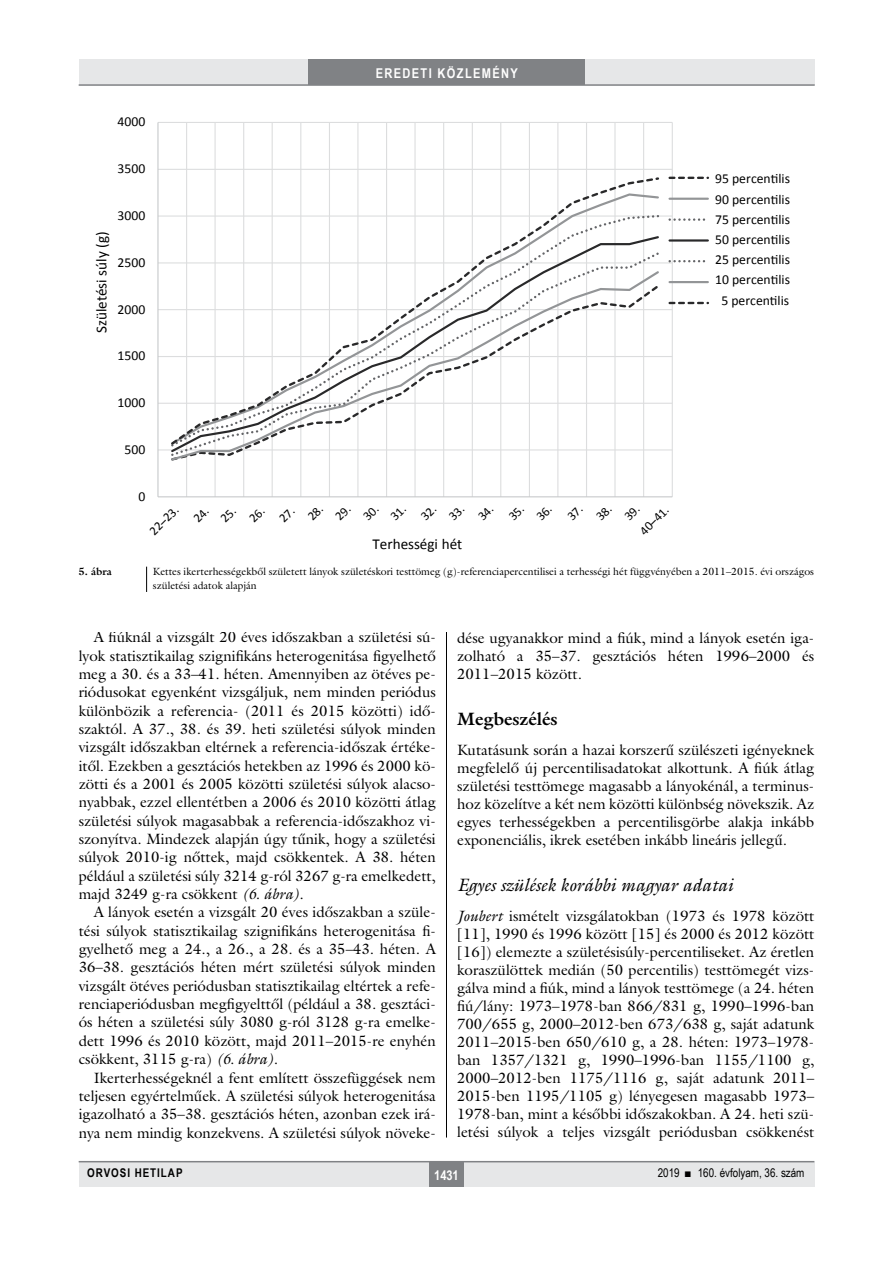
<style>
.page{position:relative;width:893px;height:1263px;background:#fff}
.page>*{position:absolute;margin:0;border:0;box-sizing:border-box;transform-origin:0 0}
.alcimkurziv{font:italic 18px "Galliard Reg";color:#000}
.alcimbold{font:700 18px "Galliard Reg";color:#000}
.t1{font:15.15px "Calibri";color:#000}
.Body_Text{font:15px/18.3px "Galliard Reg";color:#000;text-align:justify}
.Body_tompa{font:15px/18px "Galliard Reg";color:#000;text-align:justify}
.t2{font:13.65px/20.2px "Calibri";color:#000;text-align:center}
.t3{font:700 13.5px "Arial Narrow";letter-spacing:.1em;color:#fff}
.t4{font:12.75px/21.3px "Calibri";color:#000}
.t5{font:12px "Arial Narrow";color:#000}
.t6{font:700 12px "Arial Narrow";letter-spacing:.08em;color:#000}
.kepalairas2{font:10.5px/13.5px "Galliard Reg";color:#000}
.kepalairas1{font:700 10.5px "Galliard Reg";color:#000}
.s1{font-style:italic}
</style>
<div class="page">
<div style="left:79px;top:1161px;width:735px;height:25px;background:#e6e7e8"></div>
<div style="left:429px;top:1161px;width:34px;height:25px;background:#808285"></div>
<hr style="left:79px;top:1161px;width:735px;height:1px;background:#808285">
<div style="left:79px;top:60px;width:735px;height:25px;background:#e6e7e8"></div>
<div style="left:308px;top:60px;width:277px;height:25px;background:#808285"></div>
<hr style="left:79px;top:84px;width:736px;height:2px;background:#808285">
<hr style="left:446px;top:111px;width:1px;height:1026px;background:#000">
<div style="left:78px;top:111px;width:736px;height:456px;background:#fff"></div>
<hr style="left:158px;top:449px;width:514px;height:1px;background:#dcddde">
<hr style="left:158px;top:403px;width:514px;height:1px;background:#dcddde">
<hr style="left:158px;top:356px;width:514px;height:1px;background:#dcddde">
<hr style="left:158px;top:309px;width:514px;height:1px;background:#dcddde">
<hr style="left:158px;top:262px;width:514px;height:1px;background:#dcddde">
<hr style="left:158px;top:215px;width:514px;height:2px;background:#dcddde">
<hr style="left:158px;top:169px;width:514px;height:1px;background:#dcddde">
<hr style="left:158px;top:122px;width:514px;height:1px;background:#dcddde">
<hr style="left:186px;top:122px;width:1px;height:375px;background:#dcddde">
<hr style="left:215px;top:122px;width:1px;height:375px;background:#dcddde">
<hr style="left:243px;top:122px;width:1px;height:375px;background:#dcddde">
<hr style="left:272px;top:122px;width:1px;height:375px;background:#dcddde">
<hr style="left:300px;top:122px;width:1px;height:375px;background:#dcddde">
<hr style="left:329px;top:122px;width:1px;height:375px;background:#dcddde">
<hr style="left:357px;top:122px;width:1px;height:375px;background:#dcddde">
<hr style="left:386px;top:122px;width:1px;height:375px;background:#dcddde">
<hr style="left:414px;top:122px;width:2px;height:375px;background:#dcddde">
<hr style="left:443px;top:122px;width:1px;height:375px;background:#dcddde">
<hr style="left:472px;top:122px;width:1px;height:375px;background:#dcddde">
<hr style="left:500px;top:122px;width:1px;height:375px;background:#dcddde">
<hr style="left:529px;top:122px;width:1px;height:375px;background:#dcddde">
<hr style="left:557px;top:122px;width:1px;height:375px;background:#dcddde">
<hr style="left:586px;top:122px;width:1px;height:375px;background:#dcddde">
<hr style="left:614px;top:122px;width:1px;height:375px;background:#dcddde">
<hr style="left:643px;top:122px;width:1px;height:375px;background:#dcddde">
<hr style="left:672px;top:122px;width:1px;height:375px;background:#dcddde">
<hr style="left:157px;top:122px;width:2px;height:375px;background:#c6c8ca">
<hr style="left:158px;top:496px;width:514px;height:1px;background:#c6c8ca">
<svg style="left:169px;top:448px;width:491px;height:6px"></svg>
<svg style="left:169px;top:176px;width:492px;height:271px"></svg>
<svg style="left:670px;top:177px;width:38px;height:2px"></svg>
<hr style="left:669px;top:198px;width:39px;height:2px;background:#939597">
<svg style="left:670px;top:218px;width:36px;height:3px"></svg>
<hr style="left:669px;top:239px;width:39px;height:3px;background:#29292a">
<svg style="left:670px;top:260px;width:36px;height:2px"></svg>
<hr style="left:669px;top:281px;width:39px;height:2px;background:#939597">
<svg style="left:670px;top:302px;width:38px;height:2px"></svg>
<div style="left:79px;top:567px;width:735px;height:64px;background:#fff"></div>
<svg style="left:146px;top:567px;width:1px;height:25px"></svg>
<p class="t3" style="left:376px;top:63px;width:144px">EREDETI KÖZLEMÉNY</p>
<p class="t2" style="left:118px;top:112px;width:29px">4000</p>
<p class="t2" style="left:118px;top:159px;width:29px">3500</p>
<p class="t1" style="left:92px;top:333px;width:103px;rotate:-90deg">Születési súly (g)</p>
<p class="t2" style="left:118px;top:205px;width:29px">3000</p>
<p class="t2" style="left:118px;top:252px;width:29px">2500</p>
<p class="t2" style="left:118px;top:299px;width:29px">2000</p>
<p class="t2" style="left:118px;top:346px;width:29px">1500</p>
<p class="t2" style="left:118px;top:392px;width:29px">1000</p>
<p class="t2" style="left:125px;top:439px;width:22px">500</p>
<p class="t2" style="left:138px;top:486px;width:8px">0</p>
<p class="t4" style="left:144px;top:525px;width:37px;rotate:-45deg">22–23.</p>
<p class="t4" style="left:619px;top:511px;width:38px;rotate:-45deg">39.<br>40–41.</p>
<p class="t1" style="left:372px;top:535px;width:91px">Terhességi hét</p>
<p class="t2" style="left:715px;top:169px;width:76px">95 percentilis<br>90 percentilis<br>75 percentilis<br>50 percentilis<br>25 percentilis<br>10 percentilis<br>5 percentilis</p>
<p class="kepalairas1" style="left:79px;top:565px;width:35px">5. ábra</p>
<p class="kepalairas2" style="left:153px;top:565px;width:662px">Kettes ikerterhességekből született lányok születéskori testtömeg (g)-referenciapercentilisei a terhességi hét függvényében a 2011–2015. évi országos születési adatok alapján</p>
<p class="Body_Text" style="left:79px;top:628px;width:359px;text-indent:15px">A fiúknál a vizsgált 20 éves időszakban a születési sú&shy;lyok statisztikailag szignifikáns heterogenitása figyelhető meg a 30. és a 33–41. héten. Amennyiben az ötéves pe&shy;riódusokat egyenként vizsgáljuk, nem minden periódus különbözik a referencia- (2011 és 2015 közötti) idő&shy;szaktól. A 37., 38. és 39. heti születési súlyok minden vizsgált időszakban eltérnek a referencia-időszak értéke&shy;itől. Ezekben a gesztációs hetekben az 1996 és 2000 kö&shy;zötti és a 2001 és 2005 közötti születési súlyok alacso&shy;nyabbak, ezzel ellentétben a 2006 és 2010 közötti átlag születési súlyok magasabbak a referencia-időszakhoz vi&shy;szonyítva. Mindezek alapján úgy tűnik, hogy a születési súlyok 2010-ig nőttek, majd csökkentek. A 38. héten például a születési súly 3214 g-ról 3267 g-ra emelkedett, majd 3249 g-ra csökkent <span class="s1">(6. ábra).</span></p>
<p class="Body_Text" style="left:79px;top:903px;width:359px;text-indent:15px">A lányok esetén a vizsgált 20 éves időszakban a szüle&shy;tési súlyok statisztikailag szignifikáns heterogenitása fi&shy;gyelhető meg a 24., a 26., a 28. és a 35–43. héten. A 36–38. gesztációs héten mért születési súlyok minden vizsgált ötéves periódusban statisztikailag eltértek a refe&shy;renciaperiódusban megfigyelttől (például a 38. gesztáci&shy;ós héten a születési súly 3080 g-ról 3128 g-ra emelke&shy;dett 1996 és 2010 között, majd 2011–2015-re enyhén csökkent, 3115 g-ra) <span class="s1">(6. ábra).</span></p>
<p class="Body_Text" style="left:79px;top:1068px;width:359px;text-indent:15px">Ikerterhességeknél a fent említett összefüggések nem teljesen egyértelműek. A születési súlyok heterogenitása igazolható a 35–38. gesztációs héten, azonban ezek irá&shy;nya nem mindig konzekvens. A születési súlyok növeke-</p>
<p class="Body_Text" style="left:457px;top:629px;width:359px">dése ugyanakkor mind a fiúk, mind a lányok esetén iga&shy;zolható a 35–37. gesztációs héten 1996–2000 és 2011–2015 között.</p>
<p class="alcimbold" style="left:457px;top:707px;width:102px">Megbeszélés</p>
<p class="Body_tompa" style="left:457px;top:741px;width:359px">Kutatásunk során a hazai korszerű szülészeti igényeknek megfelelő új percentilisadatokat alkottunk. A fiúk átlag születési testtömege magasabb a lányokénál, a terminus&shy;hoz közelítve a két nem közötti különbség növekszik. Az egyes terhességekben a percentilisgörbe alakja inkább exponenciális, ikrek esetében inkább lineáris jellegű.</p>
<p class="alcimkurziv" style="left:457px;top:873px;width:278px">Egyes szülések korábbi magyar adatai</p>
<p class="Body_tompa" style="left:457px;top:906px;width:359px"><span class="s1">Joubert</span> ismételt vizsgálatokban (1973 és 1978 között [11], 1990 és 1996 között [15] és 2000 és 2012 között [16]) elemezte a születésisúly-percentiliseket. Az éretlen koraszülöttek medián (50 percentilis) testtömegét vizs&shy;gálva mind a fiúk, mind a lányok testtömege (a 24. héten fiú/lány: 1973–1978-ban 866/831 g, 1990–1996-ban 700/655 g, 2000–2012-ben 673/638 g, saját adatunk 2011–2015-ben 650/610 g, a 28. héten: 1973–1978- ban 1357/1321 g, 1990–1996-ban 1155/1100 g, 2000–2012-ben 1175/1116 g, saját adatunk 2011– 2015-ben 1195/1105 g) lényegesen magasabb 1973– 1978-ban, mint a későbbi időszakokban. A 24. heti szü&shy;letési súlyok a teljes vizsgált periódusban csökkenést</p>
<p class="t6" style="left:87px;top:1164px;width:97px">ORVOSI HETILAP</p>
<p class="t3" style="left:434px;top:1165px;width:26px">1431</p>
<p class="t5" style="left:658px;top:1164px;width:148px">2019 ■ 160. évfolyam, 36. szám</p>
</div>
